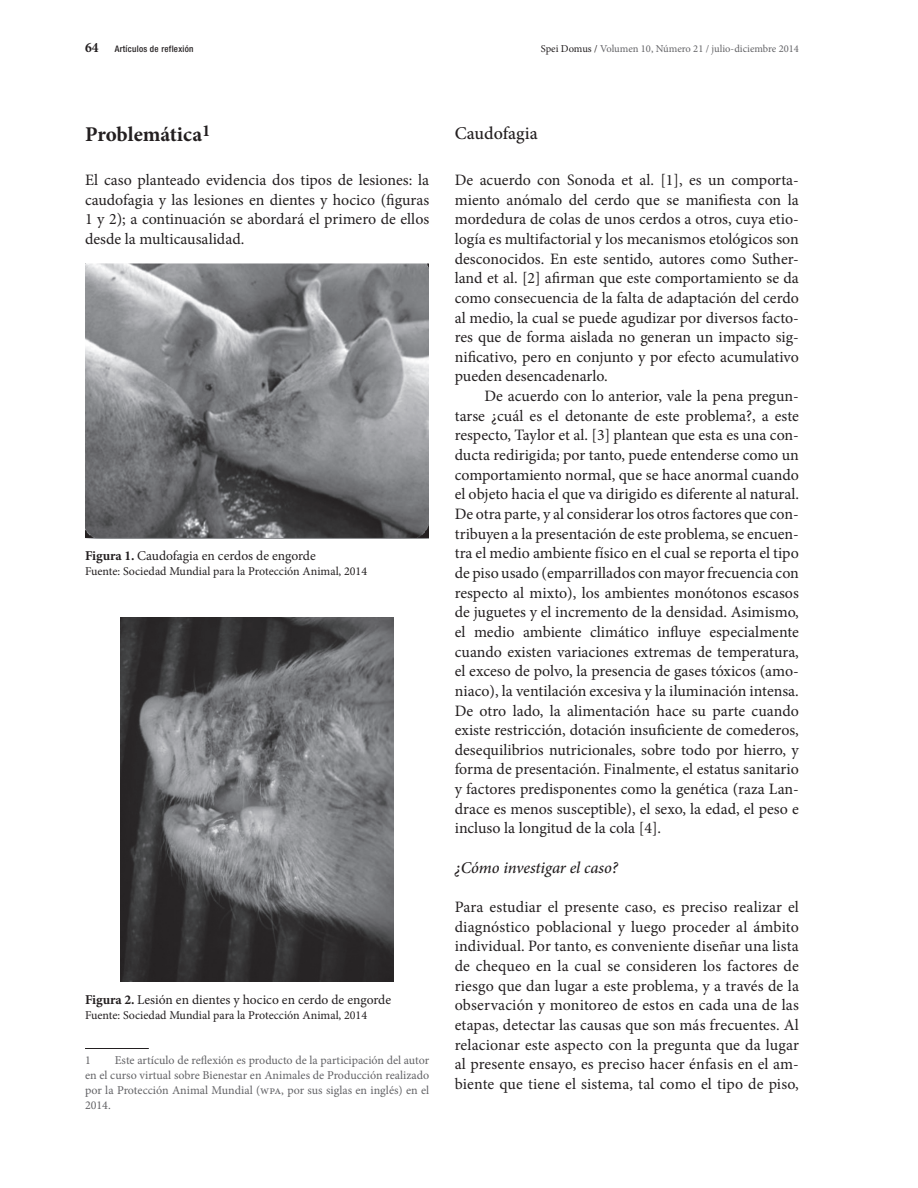
<style>
.page{position:relative;width:918px;height:1188px;background:#fff}
.page>*{position:absolute;margin:0;border:0;box-sizing:border-box;transform-origin:0 0}
.t1{font:700 21px "Minion Pro";letter-spacing:-.005em;color:#231f20}
.t2{font:500 18px "Minion Pro";color:#231f20}
.t3{font:italic 500 16.5px "Minion Pro";letter-spacing:-.005em;color:#231f20}
.t4{font:15.9px/19.6px "Minion Pro";color:#231f20;text-align:justify}
.t5{font:13.5px "Minion Pro";color:#231f20}
.t6{font:12px/15px "Minion Pro";color:#636366;text-align:justify}
.t7{font:12px "Minion Pro";color:#231f20}
.t8{font:10.5px "Minion Pro";color:#636366}
.t9{font:500 condensed 9px "Helvetica Neue LT Std";letter-spacing:.03em;color:#231f20}
.s1{font-family:"Minion Pro";font-weight:700;font-stretch:normal;font-size:14.25px}
.s2{color:#231f20}
.s3{font-weight:700}
</style>
<div class="page">
<img style="left:85px;top:264px;width:344px;height:274px">
<img style="left:121px;top:617px;width:272px;height:365px">
<hr style="left:85px;top:1048px;width:64px;height:1px;background:#231f20">
<p class="t9" style="left:85px;top:43px;width:110px"><span class="s1">64</span> Artículos de reflexión</p>
<p class="t8" style="left:541px;top:41px;width:260px"><span class="s2">Spei Domus /</span> Volumen 10, Número 21 / julio-diciembre 2014</p>
<h1 class="t1" style="left:85px;top:120px;width:127px">Problemática<sup>1</sup></h1>
<p class="t4" style="left:85px;top:170px;width:346px">El caso planteado evidencia dos tipos de lesiones: la caudofagia y las lesiones en dientes y hocico (figuras 1 y 2); a continuación se abordará el primero de ellos desde la multicausalidad.</p>
<p class="t5" style="left:85px;top:547px;width:232px"><span class="s3">Figura 1.</span> Caudofagia en cerdos de engorde</p>
<p class="t7" style="left:85px;top:563px;width:284px">Fuente: Sociedad Mundial para la Protección Animal, 2014</p>
<p class="t5" style="left:85px;top:990px;width:308px"><span class="s3">Figura 2.</span> Lesión en dientes y hocico en cerdo de engorde</p>
<p class="t7" style="left:85px;top:1007px;width:284px">Fuente: Sociedad Mundial para la Protección Animal, 2014</p>
<p class="t6" style="left:85px;top:1052px;width:7px">1</p>
<p class="t6" style="left:85px;top:1052px;width:346px;text-indent:30px">Este artículo de reflexión es producto de la participación del autor en el curso virtual sobre Bienestar en Animales de Producción realizado por la Protección Animal Mundial (wpa, por sus siglas en inglés) en el 2014.</p>
<p class="t2" style="left:455px;top:121px;width:84px">Caudofagia</p>
<p class="t4" style="left:455px;top:170px;width:346px">De acuerdo con Sonoda et al. [1], es un comporta&shy;miento anómalo del cerdo que se manifiesta con la mordedura de colas de unos cerdos a otros, cuya etio&shy;logía es multifactorial y los mecanismos etológicos son desconocidos. En este sentido, autores como Suther&shy;land et al. [2] afirman que este comportamiento se da como consecuencia de la falta de adaptación del cerdo al medio, la cual se puede agudizar por diversos facto&shy;res que de forma aislada no generan un impacto sig&shy;nificativo, pero en conjunto y por efecto acumulativo pueden desencadenarlo.</p>
<p class="t4" style="left:455px;top:386px;width:346px;text-indent:30px">De acuerdo con lo anterior, vale la pena pregun&shy;tarse ¿cuál es el detonante de este problema?, a este respecto, Taylor et al. [3] plantean que esta es una con&shy;ducta redirigida; por tanto, puede entenderse como un comportamiento normal, que se hace anormal cuando el objeto hacia el que va dirigido es diferente al natural.<br>De otra parte, y al considerar los otros factores que con&shy;tribuyen a la presentación de este problema, se encuen&shy;tra el medio ambiente físico en el cual se reporta el tipo de piso usado (emparrillados con mayor frecuencia con respecto al mixto), los ambientes monótonos escasos de juguetes y el incremento de la densidad. Asimismo, el medio ambiente climático influye especialmente cuando existen variaciones extremas de temperatura, el exceso de polvo, la presencia de gases tóxicos (amo&shy;niaco), la ventilación excesiva y la iluminación intensa.<br>De otro lado, la alimentación hace su parte cuando existe restricción, dotación insuficiente de comederos, desequilibrios nutricionales, sobre todo por hierro, y forma de presentación. Finalmente, el estatus sanitario y factores predisponentes como la genética (raza Lan&shy;drace es menos susceptible), el sexo, la edad, el peso e incluso la longitud de la cola [4].</p>
<p class="t3" style="left:455px;top:856px;width:165px">¿Cómo investigar el caso?</p>
<p class="t4" style="left:455px;top:897px;width:346px">Para estudiar el presente caso, es preciso realizar el diagnóstico poblacional y luego proceder al ámbito individual. Por tanto, es conveniente diseñar una lista de chequeo en la cual se consideren los factores de riesgo que dan lugar a este problema, y a través de la observación y monitoreo de estos en cada una de las etapas, detectar las causas que son más frecuentes. Al relacionar este aspecto con la pregunta que da lugar al presente ensayo, es preciso hacer énfasis en el am&shy;biente que tiene el sistema, tal como el tipo de piso,</p>
</div>
